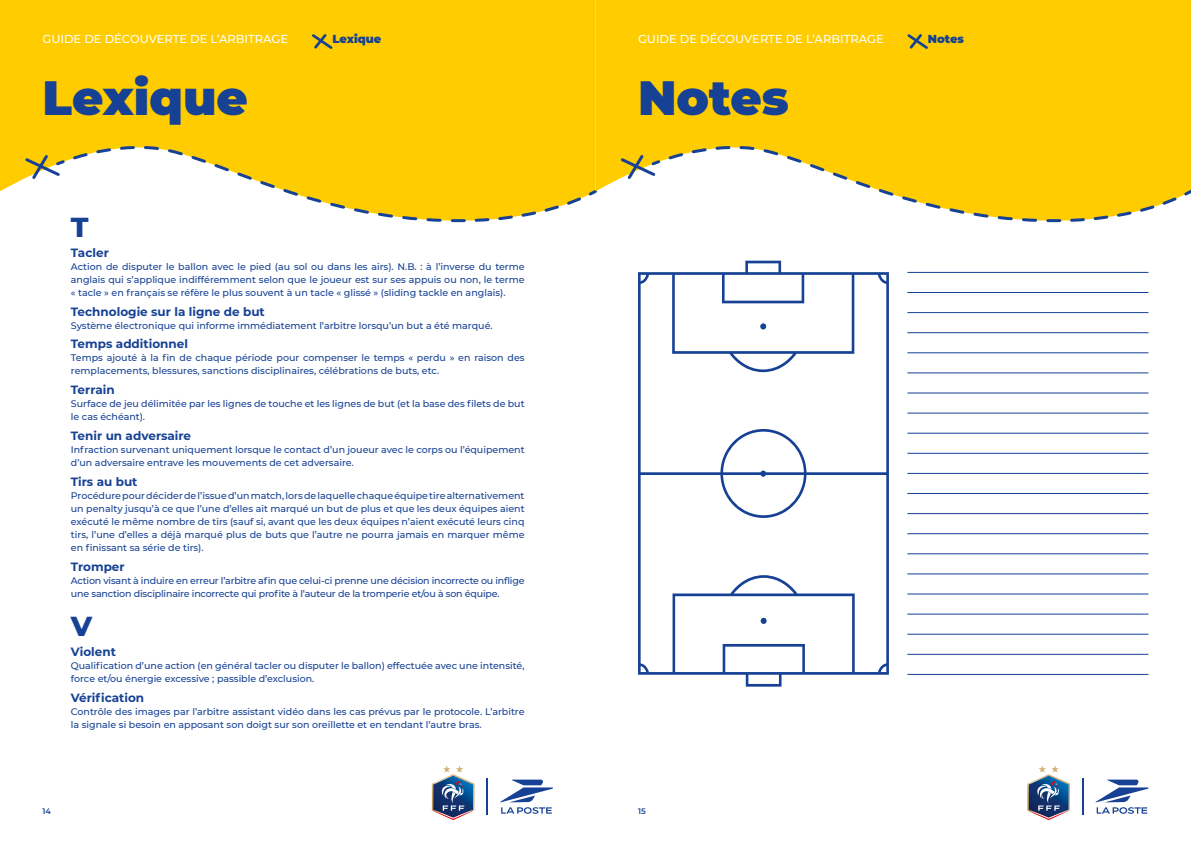
<style>
.page{position:relative;width:1191px;height:842px;background:#fff}
.page>*{position:absolute;margin:0;border:0;box-sizing:border-box;transform-origin:0 0}
.t1{font:900 48px "Montserrat";color:#164194}
.t2{font:800 28px "Montserrat";color:#164194}
.t3{font:700 12px "Montserrat";color:#164194}
.t4{font:500 11.5px "Montserrat";color:#fff}
.t5{font:900 11.5px "Montserrat";letter-spacing:-.005em;color:#164194}
.t6{font:500 9.5px/13px "Montserrat";color:#164194}
.t7{font:500 9.5px/13px "Montserrat";letter-spacing:-.02em;color:#164194}
.t8{font:600 8px "Montserrat";color:#164194}
</style>
<div class="page">
<div style="left:0;top:0;width:595px;height:192px;background:#fc0"></div>
<svg style="left:23px;top:152px;width:31px;height:30px"></svg>
<svg style="left:54px;top:144px;width:541px;height:79px"></svg>
<div style="left:595px;top:0;width:596px;height:194px;background:#fc0"></div>
<svg style="left:649px;top:144px;width:542px;height:79px"></svg>
<svg style="left:618px;top:152px;width:40px;height:30px"></svg>
<hr style="left:486px;top:778px;width:2px;height:37px;background:#164194">
<svg style="left:432px;top:765px;width:42px;height:55px"></svg>
<svg style="left:500px;top:780px;width:53px;height:34px"></svg>
<hr style="left:1082px;top:778px;width:1px;height:37px;background:#164194">
<svg style="left:1027px;top:765px;width:43px;height:55px"></svg>
<svg style="left:1095px;top:780px;width:53px;height:34px"></svg>
<svg style="left:309px;top:32px;width:26px;height:19px"></svg>
<hr style="left:907px;top:272px;width:241px;height:1px;background:#164194">
<hr style="left:907px;top:292px;width:241px;height:1px;background:#164194">
<hr style="left:907px;top:312px;width:241px;height:1px;background:#164194">
<hr style="left:907px;top:332px;width:241px;height:1px;background:#164194">
<hr style="left:907px;top:353px;width:241px;height:1px;background:#164194">
<hr style="left:907px;top:373px;width:241px;height:1px;background:#164194">
<hr style="left:907px;top:393px;width:241px;height:1px;background:#164194">
<hr style="left:907px;top:413px;width:241px;height:1px;background:#164194">
<hr style="left:907px;top:433px;width:241px;height:1px;background:#164194">
<hr style="left:907px;top:453px;width:241px;height:1px;background:#164194">
<hr style="left:907px;top:473px;width:241px;height:1px;background:#164194">
<hr style="left:907px;top:493px;width:241px;height:1px;background:#164194">
<hr style="left:907px;top:513px;width:241px;height:1px;background:#164194">
<hr style="left:907px;top:533px;width:241px;height:1px;background:#164194">
<hr style="left:907px;top:553px;width:241px;height:1px;background:#164194">
<hr style="left:907px;top:574px;width:241px;height:1px;background:#164194">
<hr style="left:907px;top:594px;width:241px;height:1px;background:#164194">
<hr style="left:907px;top:614px;width:241px;height:1px;background:#164194">
<hr style="left:907px;top:634px;width:241px;height:1px;background:#164194">
<hr style="left:907px;top:654px;width:241px;height:1px;background:#164194">
<hr style="left:907px;top:674px;width:241px;height:1px;background:#164194">
<svg style="left:638px;top:261px;width:251px;height:426px"></svg>
<svg style="left:760px;top:323px;width:6px;height:6px"></svg>
<svg style="left:760px;top:618px;width:6px;height:6px"></svg>
<svg style="left:905px;top:32px;width:25px;height:19px"></svg>
<p class="t4" style="left:43px;top:31px;width:247px">GUIDE DE DÉCOUVERTE DE L’ARBITRAGE</p>
<p class="t5" style="left:332px;top:31px;width:50px">Lexique</p>
<h1 class="t1" style="left:43px;top:61px;width:207px">Lexique</h1>
<h2 class="t2" style="left:71px;top:206px;width:19px">T</h2>
<p class="t3" style="left:71px;top:244px;width:39px">Tacler</p>
<p class="t6" style="left:71px;top:259px;width:455px;text-align:justify">Action de disputer le ballon avec le pied (au sol ou dans les airs). N.B. : à l’inverse du terme anglais qui s’applique indifféremment selon que le joueur est sur ses appuis ou non, le terme « tacle » en français se réfère le plus souvent à un tacle « glissé » (sliding tackle en anglais).</p>
<p class="t3" style="left:71px;top:303px;width:195px">Technologie sur la ligne de but</p>
<p class="t6" style="left:71px;top:318px;width:423px">Système électronique qui informe immédiatement l’arbitre lorsqu’un but a été marqué.</p>
<p class="t3" style="left:71px;top:335px;width:119px">Temps additionnel</p>
<p class="t6" style="left:71px;top:351px;width:455px">Temps ajouté à la fin de chaque période pour compenser le temps « perdu » en raison des remplacements, blessures, sanctions disciplinaires, célébrations de buts, etc.</p>
<p class="t3" style="left:71px;top:381px;width:45px">Terrain</p>
<p class="t6" style="left:71px;top:397px;width:455px">Surface de jeu délimitée par les lignes de touche et les lignes de but (et la base des filets de but le cas échéant).</p>
<p class="t3" style="left:71px;top:427px;width:122px">Tenir un adversaire</p>
<p class="t6" style="left:71px;top:443px;width:455px">Infraction survenant uniquement lorsque le contact d’un joueur avec le corps ou l’équipement d’un adversaire entrave les mouvements de cet adversaire.</p>
<p class="t3" style="left:71px;top:473px;width:68px">Tirs au but</p>
<p class="t6" style="left:71px;top:489px;width:455px;text-align:justify">Procédure pour décider de l’issue d’un match, lors de laquelle chaque équipe tire alternativement un penalty jusqu’à ce que l’une d’elles ait marqué un but de plus et que les deux équipes aient exécuté le même nombre de tirs (sauf si, avant que les deux équipes n’aient exécuté leurs cinq tirs, l’une d’elles a déjà marqué plus de buts que l’autre ne pourra jamais en marquer même en finissant sa série de tirs).</p>
<p class="t3" style="left:71px;top:558px;width:55px">Tromper</p>
<p class="t7" style="left:71px;top:573px;width:455px">Action visant à induire en erreur l’arbitre afin que celui-ci prenne une décision incorrecte ou inflige une sanction disciplinaire incorrecte qui profite à l’auteur de la tromperie et/ou à son équipe.</p>
<h2 class="t2" style="left:71px;top:606px;width:23px">V</h2>
<p class="t3" style="left:71px;top:643px;width:47px">Violent</p>
<p class="t6" style="left:71px;top:659px;width:455px">Qualification d’une action (en général tacler ou disputer le ballon) effectuée avec une intensité, force et/ou énergie excessive ; passible d’exclusion.</p>
<p class="t3" style="left:71px;top:689px;width:75px">Vérification</p>
<p class="t6" style="left:71px;top:705px;width:455px">Contrôle des images par l’arbitre assistant vidéo dans les cas prévus par le protocole. L’arbitre la signale si besoin en apposant son doigt sur son oreillette et en tendant l’autre bras.</p>
<p class="t4" style="left:638px;top:31px;width:247px">GUIDE DE DÉCOUVERTE DE L’ARBITRAGE</p>
<p class="t5" style="left:928px;top:31px;width:38px">Notes</p>
<h1 class="t1" style="left:638px;top:61px;width:152px">Notes</h1>
<p class="t8" style="left:43px;top:805px;width:10px">14</p>
<p class="t8" style="left:638px;top:805px;width:9px">15</p>
</div>
